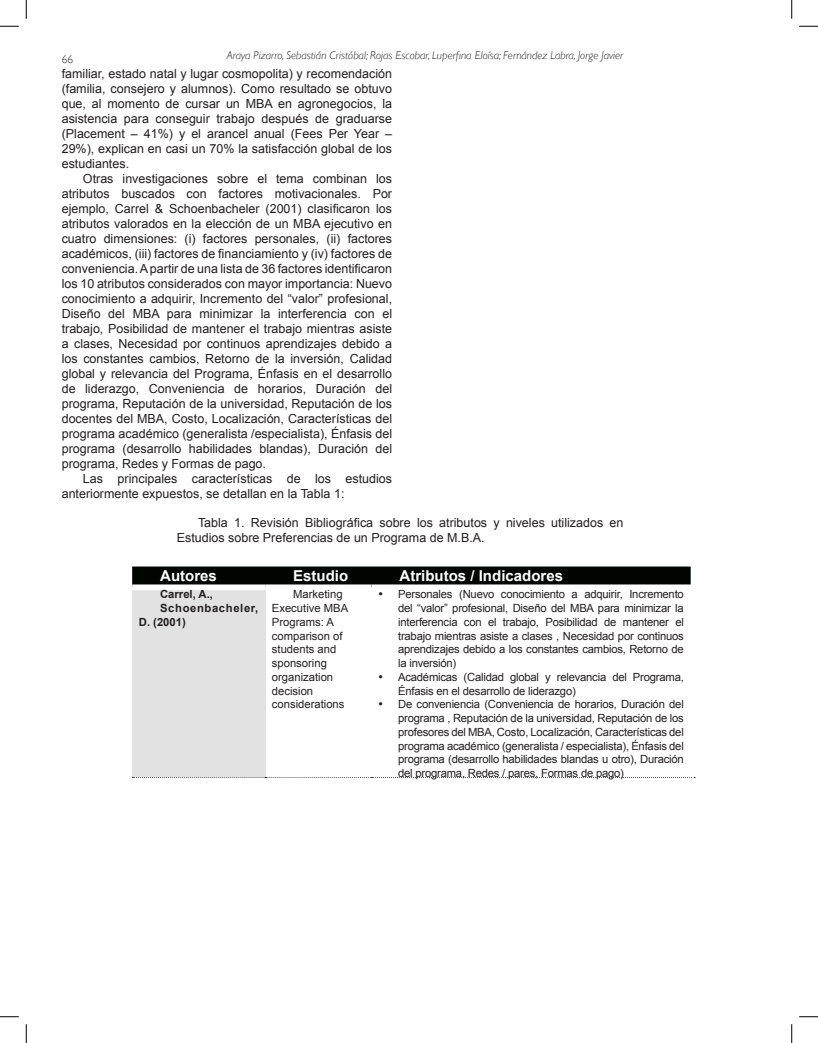
<style>
.page{position:relative;width:818px;height:1043px;background:#fff}
.page>*{position:absolute;margin:0;border:0;box-sizing:border-box;transform-origin:0 0}
.t1{font:700 15px "Arial";color:#fcffff}
.t2{font:12.5px/15px "Arial";color:#231f20;text-align:justify}
.t3{font:11.25px/13.8px "Arial";letter-spacing:-.02em;color:#231f20;text-align:justify}
.t4{font:11.25px/13.8px "Arial";color:#231f20}
.t5{font:italic 300 11.25px "Gill Sans";color:#231f20}
.t6{font:700 11.25px "Arial";letter-spacing:.055em;color:#231f20}
.t7{font:300 11.25px "Gill Sans";color:#231f20}
</style>
<div class="page">
<div style="left:132px;top:566px;width:558px;height:18px;background:#000501"></div>
<div style="left:132px;top:587px;width:133px;height:190px;background:#e2e2e2"></div>
<div style="left:132px;top:584px;width:133px;height:6px;background:#fff"></div>
<svg style="left:132px;top:777px;width:563px;height:1px"></svg>
<svg style="left:0;top:25px;width:19px;height:2px"></svg>
<svg style="left:799px;top:25px;width:19px;height:2px"></svg>
<svg style="left:0;top:1016px;width:19px;height:1px"></svg>
<svg style="left:799px;top:1016px;width:19px;height:1px"></svg>
<svg style="left:25px;top:0;width:2px;height:19px"></svg>
<svg style="left:25px;top:1024px;width:2px;height:18px"></svg>
<svg style="left:791px;top:0;width:1px;height:19px"></svg>
<svg style="left:791px;top:1024px;width:1px;height:18px"></svg>
<p class="t5" style="left:227px;top:49px;width:398px">Araya Pizarro, Sebastián Cristóbal; Rojas Escobar, Luperfina Eloísa; Fernández Labra, Jorge Javier</p>
<p class="t7" style="left:62px;top:53px;width:13px">66</p>
<p class="t2" style="left:62px;top:66px;width:332px">familiar, estado natal y lugar cosmopolita) y recomendación (familia, consejero y alumnos). Como resultado se obtuvo que, al momento de cursar un MBA en agronegocios, la asistencia para conseguir trabajo después de graduarse (Placement – 41%) y el arancel anual (Fees Per Year – 29%), explican en casi un 70% la satisfacción global de los estudiantes.</p>
<p class="t2" style="left:62px;top:171px;width:332px;text-indent:21px">Otras investigaciones sobre el tema combinan los atributos buscados con factores motivacionales. Por ejemplo, Carrel &amp; Schoenbacheler (2001) clasificaron los atributos valorados en la elección de un MBA ejecutivo en cuatro dimensiones: (i) factores personales, (ii) factores académicos, (iii) factores de financiamiento y (iv) factores de conveniencia. A partir de una lista de 36 factores identificaron los 10 atributos considerados con mayor importancia: Nuevo conocimiento a adquirir, Incremento del “valor” profesional, Diseño del MBA para minimizar la interferencia con el trabajo, Posibilidad de mantener el trabajo mientras asiste a clases, Necesidad por continuos aprendizajes debido a los constantes cambios, Retorno de la inversión, Calidad global y relevancia del Programa, Énfasis en el desarrollo de liderazgo, Conveniencia de horarios, Duración del programa, Reputación de la universidad, Reputación de los docentes del MBA, Costo, Localización, Características del programa académico (generalista /especialista), Énfasis del programa (desarrollo habilidades blandas), Duración del programa, Redes y Formas de pago.</p>
<p class="t2" style="left:62px;top:471px;width:332px;text-indent:21px">Las principales características de los estudios anteriormente expuestos, se detallan en la Tabla 1:</p>
<p class="t2" style="left:177px;top:515px;width:448px;text-indent:21px">Tabla 1. Revisión Bibliográfica sobre los atributos y niveles utilizados en<br>Estudios sobre Preferencias de un Programa de M.B.A.</p>
<p class="t1" style="left:160px;top:565px;width:58px">Autores</p>
<p class="t1" style="left:293px;top:565px;width:57px">Estudio</p>
<p class="t1" style="left:399px;top:565px;width:165px">Atributos / Indicadores</p>
<p class="t6" style="left:160px;top:587px;width:54px">Carrel, A.,</p>
<p class="t6" style="left:160px;top:600px;width:100px">Schoenbacheler,</p>
<p class="t6" style="left:139px;top:614px;width:48px">D. (2001)</p>
<p class="t4" style="left:272px;top:587px;width:78px;text-indent:21px">Marketing<br>Executive MBA<br>Programs: A comparison of students and sponsoring organization decision considerations</p>
<p class="t3" style="left:398px;top:587px;width:287px;text-indent:-20px">• Personales (Nuevo conocimiento a adquirir, Incremento del “valor” profesional, Diseño del MBA para minimizar la interferencia con el trabajo, Posibilidad de mantener el trabajo mientras asiste a clases , Necesidad por continuos aprendizajes debido a los constantes cambios, Retorno de la inversión)</p>
<p class="t3" style="left:398px;top:670px;width:287px;text-indent:-20px">• Académicas (Calidad global y relevancia del Programa,<br>Énfasis en el desarrollo de liderazgo)</p>
<p class="t3" style="left:398px;top:697px;width:287px;text-indent:-20px">• De conveniencia (Conveniencia de horarios, Duración del programa , Reputación de la universidad, Reputación de los profesores del MBA, Costo, Localización, Características del programa académico (generalista / especialista), Énfasis del programa (desarrollo habilidades blandas u otro), Duración del programa, Redes / pares, Formas de pago)</p>
</div>
